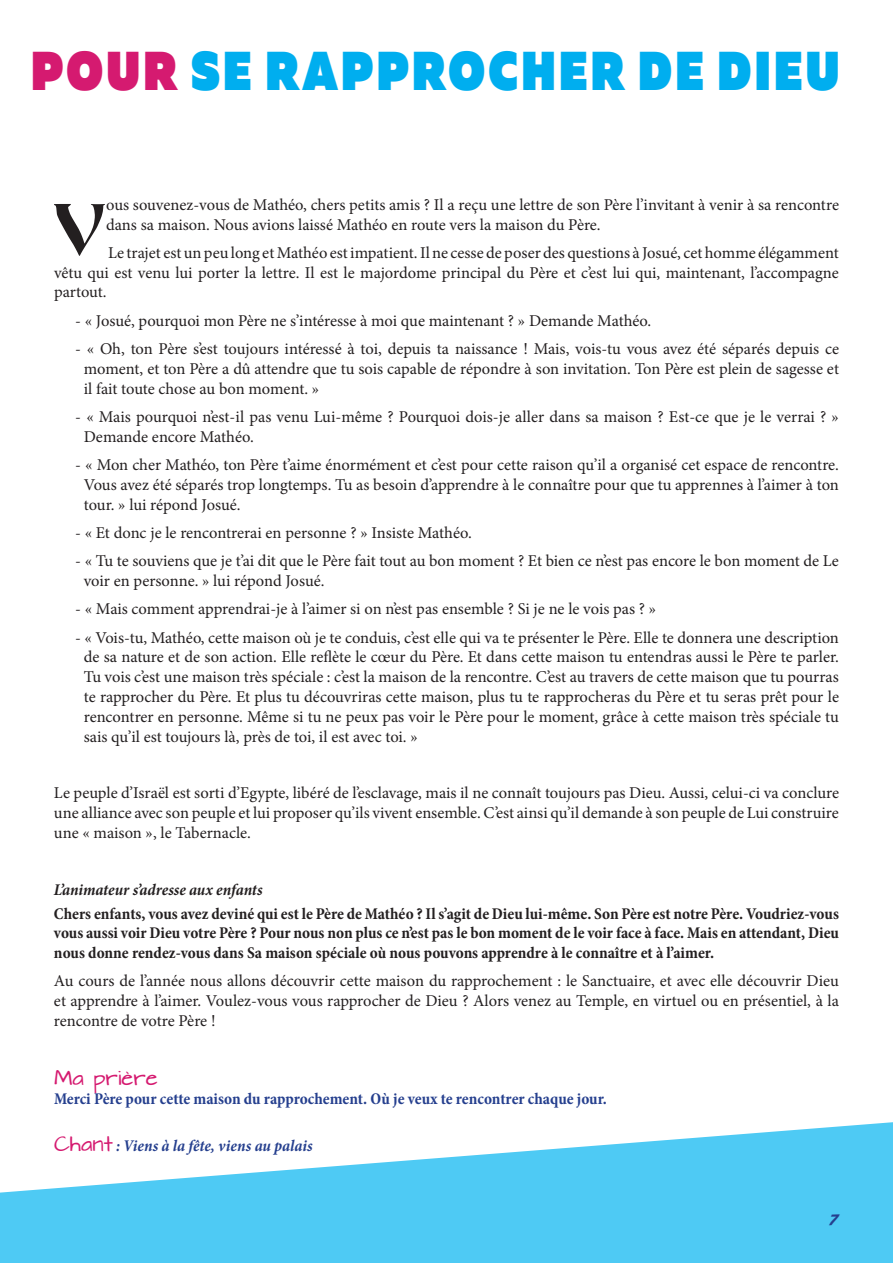
<style>
.page{position:relative;width:893px;height:1263px;background:#fff}
.page>*{position:absolute;margin:0;border:0;box-sizing:border-box;transform-origin:0 0}
.t1{font:71.4px "Abbess";color:#231f20}
.t2{font:800 54.3px "Muller";letter-spacing:.07em;color:#00aeef;scale:.84 1}
.t3{font:18px "Architects Daughter";color:#d51a70}
.t4{font:18px "Adventure Normal";color:#253f8e}
.t5{font:16.5px/19.8px "Minion Pro";letter-spacing:-.005em;color:#231f20;text-align:justify}
.t6{font:700 condensed 16.5px/19.8px "Minion Pro";letter-spacing:-.005em;color:#231f20;text-align:justify}
.t7{font:700 condensed 16.5px "Minion Pro";letter-spacing:-.005em;color:#253f8e}
.t8{font:italic 700 condensed 16.5px "Minion Pro";letter-spacing:.005em;color:#253f8e}
.t9{font:italic 700 condensed 16.5px "Minion Pro";letter-spacing:-.005em;color:#231f20}
.s1{color:#d51a70}
.s2{font-family:"Architects Daughter";font-weight:400;font-style:normal;font-stretch:normal;font-size:18px;color:#d51a70}
</style>
<div class="page">
<svg style="left:0;top:1122px;width:893px;height:141px;fill:#4ecaf4"></svg>
<h2 class="t2" style="left:31px;top:37px;width:964px"><span class="s1">POUR</span> SE RAPPROCHER DE DIEU</h2>
<h1 class="t1" style="left:53px;top:189px;width:55px">V</h1>
<p class="t5" style="left:106px;top:195px;width:734px">ous souvenez-vous de Mathéo, chers petits amis ? Il a reçu une lettre de son Père l’invitant à venir à sa rencontre dans sa maison. Nous avions laissé Mathéo en route vers la maison du Père.</p>
<p class="t5" style="left:54px;top:243px;width:786px;text-indent:54px">Le trajet est un peu long et Mathéo est impatient. Il ne cesse de poser des questions à Josué, cet homme élégamment vêtu qui est venu lui porter la lettre. Il est le majordome principal du Père et c’est lui qui, maintenant, l’accompagne partout.</p>
<p class="t5" style="left:75px;top:311px;width:578px">- « Josué, pourquoi mon Père ne s’intéresse à moi que maintenant ? » Demande Mathéo.</p>
<p class="t5" style="left:84px;top:339px;width:757px;text-indent:-8px">- « Oh, ton Père s’est toujours intéressé à toi, depuis ta naissance ! Mais, vois-tu vous avez été séparés depuis ce moment, et ton Père a dû attendre que tu sois capable de répondre à son invitation. Ton Père est plein de sagesse et il fait toute chose au bon moment. »</p>
<p class="t5" style="left:84px;top:407px;width:757px;text-indent:-8px">- « Mais pourquoi n’est-il pas venu Lui-même ? Pourquoi dois-je aller dans sa maison ? Est-ce que je le verrai ? »<br>Demande encore Mathéo.</p>
<p class="t5" style="left:84px;top:455px;width:757px;text-indent:-8px">- « Mon cher Mathéo, ton Père t’aime énormément et c’est pour cette raison qu’il a organisé cet espace de rencontre.<br>Vous avez été séparés trop longtemps. Tu as besoin d’apprendre à le connaître pour que tu apprennes à l’aimer à ton tour. » lui répond Josué.</p>
<p class="t5" style="left:75px;top:523px;width:398px">- « Et donc je le rencontrerai en personne ? » Insiste Mathéo.</p>
<p class="t5" style="left:84px;top:551px;width:757px;text-indent:-8px">- « Tu te souviens que je t’ai dit que le Père fait tout au bon moment ? Et bien ce n’est pas encore le bon moment de Le voir en personne. » lui répond Josué.</p>
<p class="t5" style="left:75px;top:599px;width:582px">- « Mais comment apprendrai-je à l’aimer si on n’est pas ensemble ? Si je ne le vois pas ? »</p>
<p class="t5" style="left:84px;top:628px;width:757px;text-indent:-8px">- « Vois-tu, Mathéo, cette maison où je te conduis, c’est elle qui va te présenter le Père. Elle te donnera une description de sa nature et de son action. Elle reflète le cœur du Père. Et dans cette maison tu entendras aussi le Père te parler.<br>Tu vois c’est une maison très spéciale : c’est la maison de la rencontre. C’est au travers de cette maison que tu pourras te rapprocher du Père. Et plus tu découvriras cette maison, plus tu te rapprocheras du Père et tu seras prêt pour le rencontrer en personne. Même si tu ne peux pas voir le Père pour le moment, grâce à cette maison très spéciale tu sais qu’il est toujours là, près de toi, il est avec toi. »</p>
<p class="t5" style="left:54px;top:783px;width:786px">Le peuple d’Israël est sorti d’Egypte, libéré de l’esclavage, mais il ne connaît toujours pas Dieu. Aussi, celui-ci va conclure une alliance avec son peuple et lui proposer qu’ils vivent ensemble. C’est ainsi qu’il demande à son peuple de Lui construire une « maison », le Tabernacle.</p>
<p class="t9" style="left:54px;top:878px;width:210px">L’animateur s’adresse aux enfants</p>
<p class="t6" style="left:54px;top:903px;width:787px">Chers enfants, vous avez deviné qui est le Père de Mathéo ? Il s’agit de Dieu lui-même. Son Père est notre Père. Voudriez-vous vous aussi voir Dieu votre Père ? Pour nous non plus ce n’est pas le bon moment de le voir face à face. Mais en attendant, Dieu nous donne rendez-vous dans Sa maison spéciale où nous pouvons apprendre à le connaître et à l’aimer.</p>
<p class="t5" style="left:54px;top:971px;width:786px">Au cours de l’année nous allons découvrir cette maison du rapprochement : le Sanctuaire, et avec elle découvrir Dieu et apprendre à l’aimer. Voulez-vous vous rapprocher de Dieu ? Alors venez au Temple, en virtuel ou en présentiel, à la rencontre de votre Père !</p>
<p class="t3" style="left:54px;top:1068px;width:106px">Ma prière</p>
<p class="t7" style="left:54px;top:1088px;width:555px">Merci Père pour cette maison du rapprochement. Où je veux te rencontrer chaque jour.</p>
<p class="t8" style="left:54px;top:1135px;width:260px"><span class="s2">Chant</span> : Viens à la fête, viens au palais</p>
<p class="t4" style="left:829px;top:1211px;width:11px">7</p>
</div>
